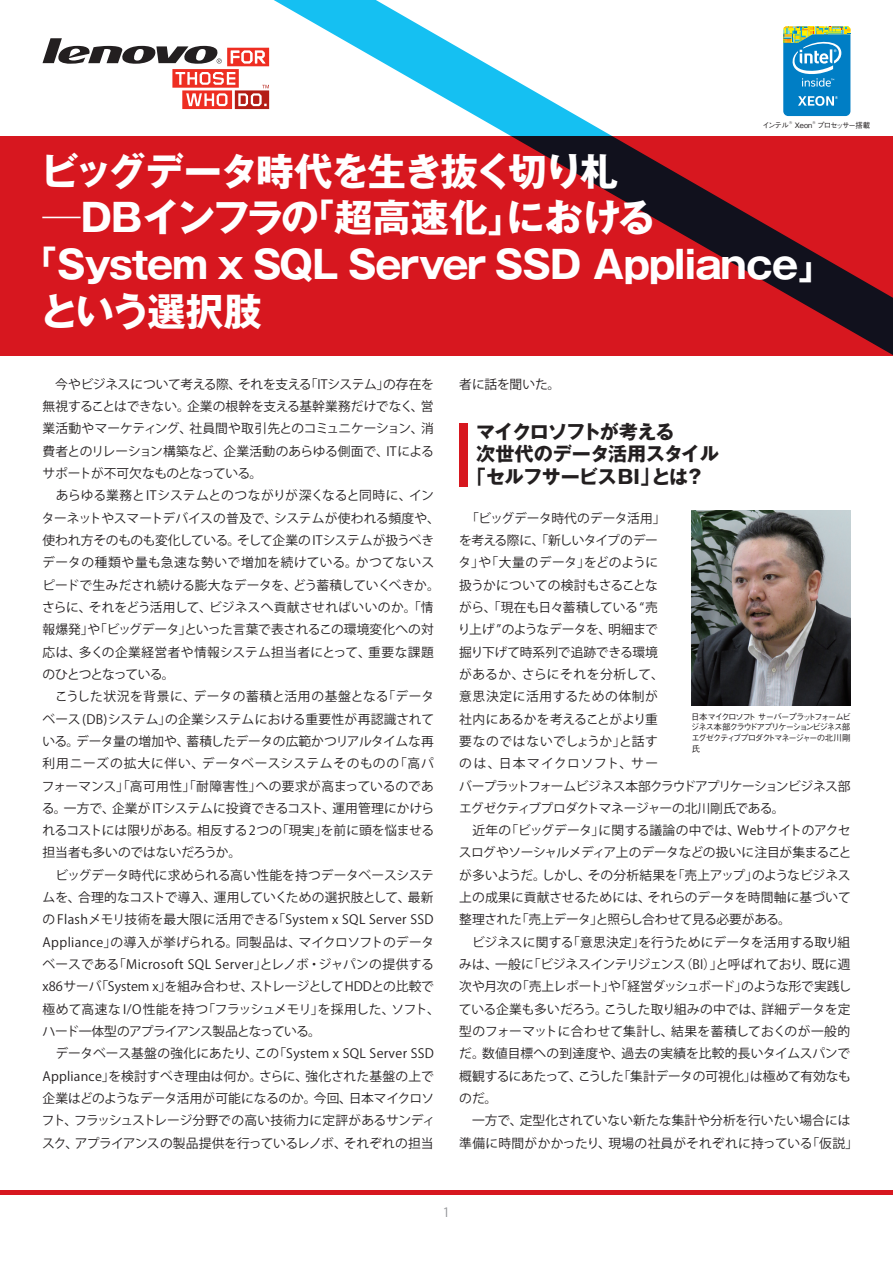
<style>
.page{position:relative;width:893px;height:1263px;background:#fff}
.page>*{position:absolute;margin:0;border:0;box-sizing:border-box;transform-origin:0 0}
.タイトル{font:700 38.25px "Gothic MB101 Pro";letter-spacing:-.035em;color:#fff}
.タイトル-2{font:700 38.25px "Gothic MB101 Pro";letter-spacing:-.015em;color:#fff}
.タイトル-3{font:700 38.25px "Gothic MB101 Pro";letter-spacing:-.055em;color:#fff}
.中見出し{font:700 19.2px "Gothic MB101 Pro";letter-spacing:-.03em;color:#231f20}
.中見出し-2{font:700 19.2px "Gothic MB101 Pro";letter-spacing:-.01em;color:#231f20}
.中見出し-3{font:700 19.2px "Gothic MB101 Pro";letter-spacing:-.055em;color:#231f20}
._3段本文{font:12.75px/22.4px "Koz Go Pro";letter-spacing:-.005em;color:#231f20;text-align:justify}
.t1{font:12.75px "Koz Go Pro";color:#939598}
.キャプション{font:500 8.55px/10.6px "Gothic BBB Pro";letter-spacing:-.165em;color:#231f20;text-align:justify}
.キャプション-2{font:500 7.5px "Gothic BBB Pro";letter-spacing:-.1em;color:#231f20}
.キャプション-3{font:500 3.75px "Gothic BBB Pro";color:#231f20}
.s1{font-family:"Hira Kaku Pro W6";font-weight:400}
</style>
<div class="page">
<hr style="left:0;top:1191px;width:893px;height:4px;background:#d7171f">
<div style="left:0;top:136px;width:893px;height:219px;background:#d7171f"></div>
<svg style="left:252px;top:0;width:641px;height:355px"></svg>
<div style="left:459px;top:423px;width:9px;height:63px;background:#d7171f"></div>
<img style="left:692px;top:510px;width:158px;height:196px">
<svg style="left:43px;top:38px;width:226px;height:71px"></svg>
<svg style="left:783px;top:26px;width:67px;height:90px;background:#3797bd"></svg>
<p class="キャプション-2" style="left:763px;top:120px;width:28px">インテル</p>
<p class="キャプション-3" style="left:789px;top:120px;width:5px">®</p>
<p class="キャプション-3" style="left:812px;top:120px;width:5px">®</p>
<p class="キャプション-2" style="left:817px;top:120px;width:55px">プロセッサー搭載</p>
<p class="キャプション-2" style="left:795px;top:120px;width:19px">Xeon</p>
<p class="タイトル-3" style="left:40px;top:139px;width:579px">ビッグデータ時代を生き抜く切り札</p>
<p class="タイトル-2" style="left:43px;top:186px;width:615px">─DBインフラの<span class="s1">「</span>超高速化<span class="s1">」</span>における</p>
<p class="タイトル" style="left:19px;top:233px;width:819px"><span class="s1">「</span>System x SQL Server SSD Appliance<span class="s1">」</span></p>
<p class="タイトル" style="left:40px;top:280px;width:224px">という選択肢</p>
<p class="_3段本文" style="left:43px;top:373px;width:393px">　今やビジネスについて考える際、それを支える「ITシステム」の存在を無視することはできない。企業の根幹を支える基幹業務だけでなく、営業活動やマーケティング、社員間や取引先とのコミュニケーション、消費者とのリレーション構築など、企業活動のあらゆる側面で、ITによるサポートが不可欠なものとなっている。</p>
<p class="_3段本文" style="left:42px;top:485px;width:399px;text-align:left">　あらゆる業務とITシステムとのつながりが深くなると同時に、インターネットやスマートデバイスの普及で、システムが使われる頻度や、使われ方そのものも変化している。そして企業の ITシステムが扱うべきデータの種類や量も急速な勢いで増加を続けている。かつてないスピードで生みだされ続ける膨大なデータを、どう蓄積していくべきか。さらに、それをどう活用して、ビジネスへ貢献させればいいのか。「情報爆発」や「ビッグデータ」といった言葉で表されるこの環境変化への対応は、多くの企業経営者や情報システム担当者にとって、重要な課題のひとつとなっている。</p>
<p class="_3段本文" style="left:42px;top:686px;width:394px">　こうした状況を背景に、データの蓄積と活用の基盤となる「データベース (DB)システム」の企業システムにおける重要性が再認識されている。データ量の増加や、蓄積したデータの広範かつリアルタイムな再利用ニーズの拡大に伴い、データベースシステムそのものの「高パフォーマンス」「高可用性」「耐障害性」への要求が高まっているのである。一方で、企業が ITシステムに投資できるコスト、運用管理にかけられるコストには限りがある。相反する2つの「現実」を前に頭を悩ませる担当者も多いのではないだろうか。</p>
<p class="_3段本文" style="left:43px;top:864px;width:399px;text-align:left">　ビッグデータ時代に求められる高い性能を持つデータベースシステムを、合理的なコストで導入、運用していくための選択肢として、最新の Flashメモリ技術を最大限に活用できる「System x SQL Server SSD Appliance」の導入が挙げられる。同製品は、マイクロソフトのデータベースである「Microsoft SQL Server」とレノボ・ジャパンの提供するx86サーバ「System x」を組み合わせ、ストレージとしてHDDとの比較で極めて高速な I/O性能を持つ「フラッシュメモリ」を採用した、ソフト、ハード一体型のアプライアンス製品となっている。</p>
<p class="_3段本文" style="left:42px;top:1043px;width:395px">　データベース基盤の強化にあたり、この「System x SQL Server SSD Appliance」を検討すべき理由は何か。さらに、強化された基盤の上で企業はどのようなデータ活用が可能になるのか。今回、日本マイクロソフト、フラッシュストレージ分野での高い技術力に定評があるサンディスク、アプライアンスの製品提供を行っているレノボ、それぞれの担当</p>
<p class="_3段本文" style="left:459px;top:373px;width:103px">者に話を聞いた。</p>
<p class="中見出し-3" style="left:476px;top:416px;width:200px">マイクロソフトが考える</p>
<p class="中見出し-2" style="left:476px;top:438px;width:244px">次世代のデータ活用スタイル</p>
<p class="中見出し" style="left:467px;top:460px;width:239px">「セルフサービスBI」とは？</p>
<p class="_3段本文" style="left:458px;top:507px;width:394px;text-align:left">　「ビッグデータ時代のデータ活用」<br>を考える際に、「新しいタイプのデー<br>タ」や「大量のデータ」をどのように<br>扱うかについての検討もさることな<br>がら、「現在も日々蓄積している “売<br>り上げ ”のようなデータを、明細まで<br>掘り下げて時系列で追跡できる環境<br>があるか、さらにそれを分析して、<br>意思決定に活用するための体制が<br>社内にあるかを考えることがより重<br>要なのではないでしょうか」と話す<br>のは、日本マイクロソフト、サー<br>バープラットフォームビジネス本部クラウドアプリケーションビジネス部エグゼクティブプロダクトマネージャーの北川剛氏である。</p>
<p class="_3段本文" style="left:459px;top:820px;width:394px">　近年の「ビッグデータ」に関する議論の中では、Webサイトのアクセスログやソーシャルメディア上のデータなどの扱いに注目が集まることが多いようだ。しかし、その分析結果を「売上アップ」のようなビジネス上の成果に貢献させるためには、それらのデータを時間軸に基づいて整理された「売上データ」と照らし合わせて見る必要がある。</p>
<p class="_3段本文" style="left:459px;top:931px;width:394px">　ビジネスに関する「意思決定」を行うためにデータを活用する取り組みは、一般に「ビジネスインテリジェンス（BI）」と呼ばれており、既に週次や月次の「売上レポート」や「経営ダッシュボード」のような形で実践している企業も多いだろう。こうした取り組みの中では、詳細データを定型のフォーマットに合わせて集計し、結果を蓄積しておくのが一般的だ。数値目標への到達度や、過去の実績を比較的長いタイムスパンで概観するにあたって、こうした「集計データの可視化」は極めて有効なものだ。</p>
<p class="_3段本文" style="left:459px;top:1110px;width:400px">　一方で、定型化されていない新たな集計や分析を行いたい場合には準備に時間がかかったり、現場の社員がそれぞれに持っている「仮説」</p>
<p class="キャプション" style="left:691px;top:710px;width:162px">日本マイクロソフト サーバープラットフォームビジネス本部クラウドアプリケーションビジネス部エグゼクティブプロダクトマネージャーの北川剛氏</p>
<p class="t1" style="left:443px;top:1204px;width:9px">1</p>
</div>
